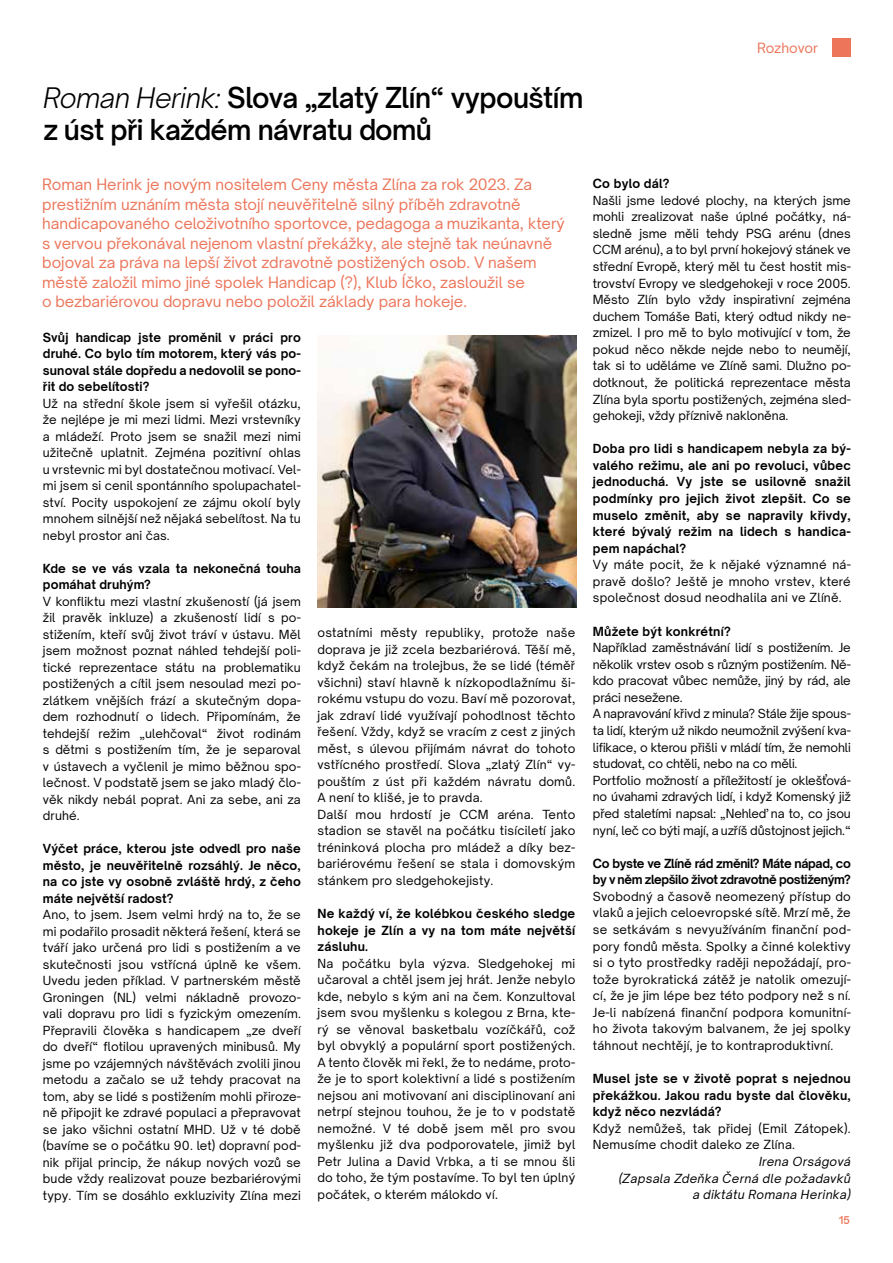
<style>
.page{position:relative;width:893px;height:1263px;background:#fff}
.page>*{position:absolute;margin:0;border:0;box-sizing:border-box;transform-origin:0 0}
.t1{font:600 27px/32.4px "Open Sauce Sans";letter-spacing:-.02em;color:#000}
.t2{font:15px/19.5px "Open Sauce Sans";color:#ec755a}
.t3{font:13.5px "Open Sauce Sans";letter-spacing:-.01em;color:#ec755a}
.t4{font:12px/16.5px "Open Sauce Sans";letter-spacing:.01em;color:#000;text-align:justify}
.t5{font:700 12px/16.5px "Open Sauce Sans";letter-spacing:.01em;color:#000;text-align:justify}
.t6{font:12px/16.5px "Open Sauce Sans";letter-spacing:-.01em;color:#000}
.t7{font:700 12px/16.5px "Open Sauce Sans";letter-spacing:-.03em;color:#000}
.t8{font:italic 12px/16.5px "Open Sauce Sans";letter-spacing:.02em;color:#000;text-align:right}
.t9{font:500 10.5px "Open Sauce Sans";color:#ec755a}
.s1{font-weight:300;font-style:italic}
</style>
<div class="page">
<svg style="left:832px;top:38px;width:18px;height:19px"></svg>
<img style="left:317px;top:335px;width:259px;height:272px">
<p class="t3" style="left:757px;top:40px;width:63px">Rozhovor</p>
<h1 class="t1" style="left:44px;top:81px;width:541px"><span class="s1">Roman Herink:</span> Slova „zlatý Zlín“ vypouštím z úst při každém návratu domů</h1>
<p class="t2" style="left:42px;top:174px;width:524px">Roman Herink je novým nositelem Ceny města Zlína za rok 2023. Za prestižním uznáním města stojí neuvěřitelně silný příběh zdravotně handicapovaného celoživotního sportovce, pedagoga a muzikanta, který s vervou překonával nejenom vlastní překážky, ale stejně tak neúnavně bojoval za práva na lepší život zdravotně postižených osob. V našem městě založil mimo jiné spolek Handicap (?), Klub Íčko, zasloužil se<br>o bezbariérovou dopravu nebo položil základy para hokeje.</p>
<p class="t5" style="left:43px;top:329px;width:259px">Svůj handicap jste proměnil v práci pro druhé. Co bylo tím motorem, který vás po&shy;sunoval stále dopředu a nedovolil se pono&shy;řit do sebelítosti?</p>
<p class="t4" style="left:43px;top:395px;width:259px">Už na střední škole jsem si vyřešil otázku, že nejlépe je mi mezi lidmi. Mezi vrstevníky a mládeží. Proto jsem se snažil mezi nimi užitečně uplatnit. Zejména pozitivní ohlas u vrstevnic mi byl dostatečnou motivací. Vel&shy;mi jsem si cenil spontánního spolupachatel&shy;ství. Pocity uspokojení ze zájmu okolí byly mnohem silnější než nějaká sebelítost. Na tu nebyl prostor ani čas.</p>
<p class="t5" style="left:43px;top:560px;width:259px">Kde se ve vás vzala ta nekonečná touha pomáhat druhým?</p>
<p class="t4" style="left:43px;top:593px;width:259px">V konfliktu mezi vlastní zkušeností (já jsem žil pravěk inkluze) a zkušeností lidí s po&shy;stižením, kteří svůj život tráví v ústavu. Měl jsem možnost poznat náhled tehdejší poli&shy;tické reprezentace státu na problematiku postižených a cítil jsem nesoulad mezi po&shy;zlátkem vnějších frází a skutečným dopa&shy;dem rozhodnutí o lidech. Připomínám, že tehdejší režim „ulehčoval“ život rodinám s dětmi s postižením tím, že je separoval v ústavech a vyčlenil je mimo běžnou spo&shy;lečnost. V podstatě jsem se jako mladý člo&shy;věk nikdy nebál poprat. Ani za sebe, ani za druhé.</p>
<p class="t5" style="left:43px;top:840px;width:259px">Výčet práce, kterou jste odvedl pro naše město, je neuvěřitelně rozsáhlý. Je něco, na co jste vy osobně zvláště hrdý, z čeho máte největší radost?</p>
<p class="t4" style="left:43px;top:906px;width:259px">Ano, to jsem. Jsem velmi hrdý na to, že se mi podařilo prosadit některá řešení, která se tváří jako určená pro lidi s postižením a ve skutečnosti jsou vstřícná úplně ke všem.<br>Uvedu jeden příklad. V partnerském městě Groningen (NL) velmi nákladně provozo&shy;vali dopravu pro lidi s fyzickým omezením.<br>Přepravili člověka s handicapem „ze dveří do dveří“ flotilou upravených minibusů. My jsme po vzájemných návštěvách zvolili jinou metodu a začalo se už tehdy pracovat na tom, aby se lidé s postižením mohli přiroze&shy;ně připojit ke zdravé populaci a přepravovat se jako všichni ostatní MHD. Už v té době (bavíme se o počátku 90. let) dopravní pod&shy;nik přijal princip, že nákup nových vozů se bude vždy realizovat pouze bezbariérovými typy. Tím se dosáhlo exkluzivity Zlína mezi</p>
<p class="t4" style="left:317px;top:624px;width:259px;text-align:left">ostatními městy republiky, protože naše doprava je již zcela bezbariérová. Těší mě, když čekám na trolejbus, že se lidé (téměř všichni) staví hlavně k nízkopodlažnímu ši&shy;rokému vstupu do vozu. Baví mě pozorovat, jak zdraví lidé využívají pohodlnost těchto řešení. Vždy, když se vracím z cest z jiných měst, s úlevou přijímám návrat do tohoto vstřícného prostředí. Slova „zlatý Zlín“ vy&shy;pouštím z úst při každém návratu domů.<br>A není to klišé, je to pravda.<br>Další mou hrdostí je CCM aréna. Tento stadion se stavěl na počátku tisíciletí jako tréninková plocha pro mládež a díky bez&shy;bariérovému řešení se stala i domovským stánkem pro sledgehokejisty.</p>
<p class="t5" style="left:317px;top:905px;width:259px">Ne každý ví, že kolébkou českého sledge hokeje je Zlín a vy na tom máte největší zásluhu.</p>
<p class="t4" style="left:317px;top:954px;width:259px">Na počátku byla výzva. Sledgehokej mi učaroval a chtěl jsem jej hrát. Jenže nebylo kde, nebylo s kým ani na čem. Konzultoval jsem svou myšlenku s kolegou z Brna, kte&shy;rý se věnoval basketbalu vozíčkářů, což byl obvyklý a populární sport postižených.<br>A tento člověk mi řekl, že to nedáme, proto&shy;že je to sport kolektivní a lidé s postižením nejsou ani motivovaní ani disciplinovaní ani netrpí stejnou touhou, že je to v podstatě nemožné. V té době jsem měl pro svou myšlenku již dva podporovatele, jimiž byl Petr Julina a David Vrbka, a ti se mnou šli do toho, že tým postavíme. To byl ten úplný počátek, o kterém málokdo ví.</p>
<p class="t5" style="left:593px;top:175px;width:78px">Co bylo dál?</p>
<p class="t4" style="left:593px;top:192px;width:259px">Našli jsme ledové plochy, na kterých jsme mohli zrealizovat naše úplné počátky, ná&shy;sledně jsme měli tehdy PSG arénu (dnes CCM arénu), a to byl první hokejový stánek ve střední Evropě, který měl tu čest hostit mis&shy;trovství Evropy ve sledgehokeji v roce 2005.<br>Město Zlín bylo vždy inspirativní zejména duchem Tomáše Bati, který odtud nikdy ne&shy;zmizel. I pro mě to bylo motivující v tom, že pokud něco někde nejde nebo to neumějí, tak si to uděláme ve Zlíně sami. Dlužno po&shy;dotknout, že politická reprezentace města Zlína byla sportu postižených, zejména sled&shy;gehokeji, vždy příznivě nakloněna.</p>
<p class="t5" style="left:593px;top:440px;width:259px">Doba pro lidi s handicapem nebyla za bý&shy;valého režimu, ale ani po revoluci, vůbec jednoduchá. Vy jste se usilovně snažil podmínky pro jejich život zlepšit. Co se muselo změnit, aby se napravily křivdy, které bývalý režim na lidech s handica&shy;pem napáchal?</p>
<p class="t4" style="left:593px;top:556px;width:259px">Vy máte pocit, že k nějaké významné ná&shy;pravě došlo? Ještě je mnoho vrstev, které společnost dosud neodhalila ani ve Zlíně.</p>
<p class="t5" style="left:593px;top:623px;width:139px">Můžete být konkrétní?</p>
<p class="t6" style="left:593px;top:639px;width:259px">Například zaměstnávání lidí s postižením. Je několik vrstev osob s různým postižením. Ně&shy;kdo pracovat vůbec nemůže, jiný by rád, ale práci nesežene.<br>A napravování křivd z minula? Stále žije spous&shy;ta lidí, kterým už nikdo neumožnil zvýšení kva&shy;lifikace, o kterou přišli v mládí tím, že nemohli studovat, co chtěli, nebo na co měli.<br>Portfolio možností a příležitostí je oklešťová&shy;no úvahami zdravých lidí, i když Komenský již před staletími napsal: „Nehleď na to, co jsou nyní, leč co býti mají, a uzříš důstojnost jejich.“</p>
<p class="t7" style="left:593px;top:855px;width:259px">Co byste ve Zlíně rád změnil? Máte nápad, co by v něm zlepšilo život zdravotně postiženým?</p>
<p class="t4" style="left:593px;top:888px;width:259px">Svobodný a časově neomezený přístup do vlaků a jejich celoevropské sítě. Mrzí mě, že se setkávám s nevyužíváním finanční pod&shy;pory fondů města. Spolky a činné kolektivy si o tyto prostředky raději nepožádají, pro&shy;tože byrokratická zátěž je natolik omezují&shy;cí, že je jim lépe bez této podpory než s ní.<br>Je-li nabízená finanční podpora komunitní&shy;ho života takovým balvanem, že jej spolky táhnout nechtějí, je to kontraproduktivní.</p>
<p class="t5" style="left:593px;top:1070px;width:259px">Musel jste se v životě poprat s nejednou překážkou. Jakou radu byste dal člověku, když něco nezvládá?</p>
<p class="t4" style="left:593px;top:1120px;width:259px">Když nemůžeš, tak přidej (Emil Zátopek).<br>Nemusíme chodit daleko ze Zlína.</p>
<p class="t8" style="left:619px;top:1153px;width:234px">Irena Orságová<br>(Zapsala Zdeňka Černá dle požadavků a diktátu Romana Herinka)</p>
<p class="t9" style="left:839px;top:1213px;width:13px">15</p>
</div>
